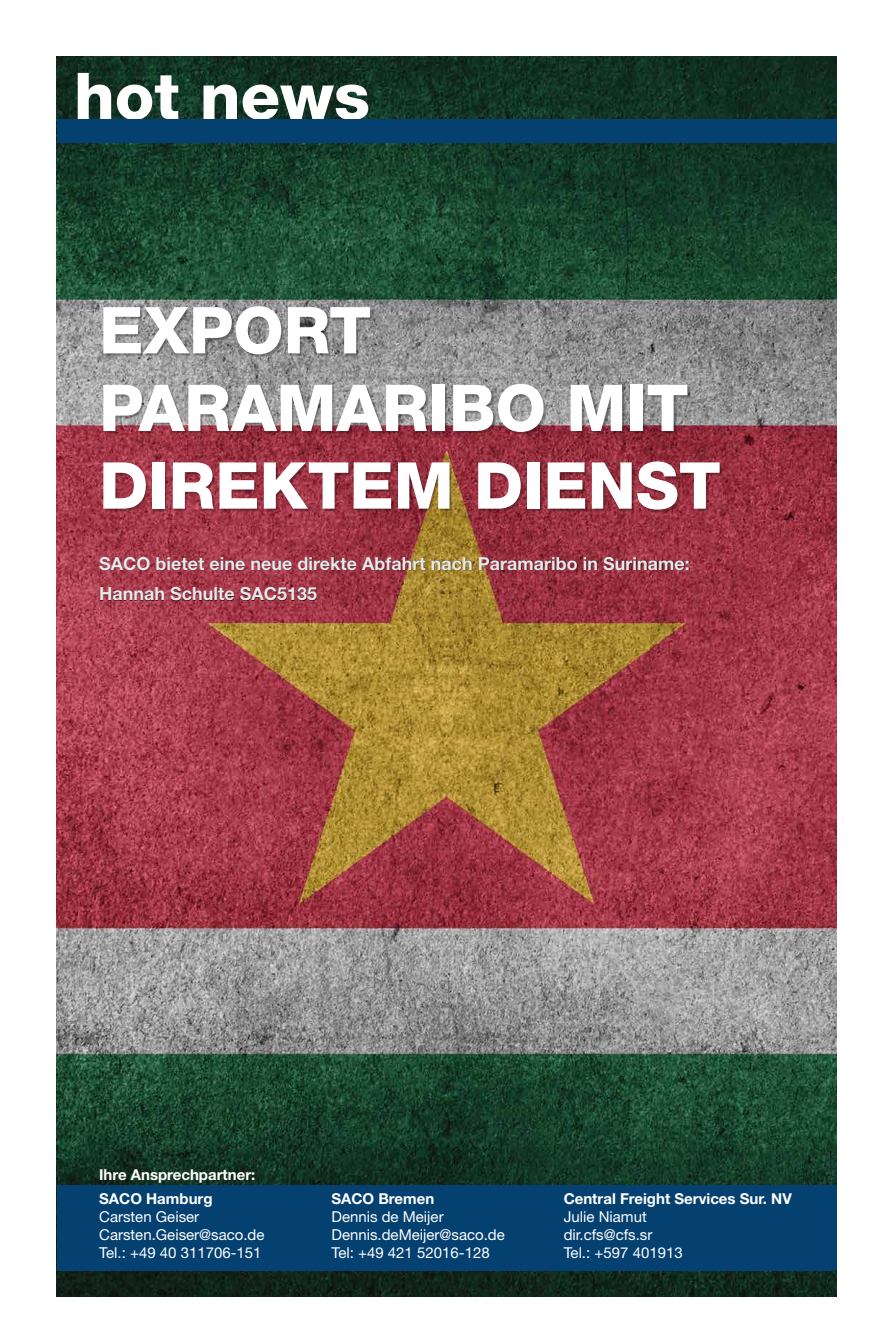
<style>
.page{position:relative;width:893px;height:1333px;background:#fff}
.page>*{position:absolute;margin:0;border:0;box-sizing:border-box;transform-origin:0 0}
.t1{font:800 64.7px/77.6px "Helvetica Neue LT Std";color:#fff}
.t2{font:700 18px/30px "Helvetica Neue LT Std";color:#eae9e9}
.t3{font:15px/18px "Helvetica Neue LT Std";color:#fff}
.t4{font:700 15px/23.7px "Helvetica Neue LT Std";color:#fff}
</style>
<div class="page">
<img style="left:57px;top:57px;width:779px;height:1238px">
<div style="left:104px;top:307px;width:619px;height:206px;background:#000;opacity:.3"></div>
<div style="left:100px;top:557px;width:589px;height:43px;background:#000;opacity:.75"></div>
<div style="left:57px;top:119px;width:779px;height:23px;background:#044070"></div>
<div style="left:57px;top:1185px;width:779px;height:86px;background:#044070"></div>
<h1 class="t1" style="left:74px;top:57px;width:297px">hot news</h1>
<h1 class="t1" style="left:99px;top:291px;width:623px">EXPORT<br>PARAMARIBO MIT<br>DIREKTEM DIENST</h1>
<p class="t2" style="left:99px;top:547px;width:592px">SACO bietet eine neue direkte Abfahrt nach Paramaribo in Suriname:<br>Hannah Schulte SAC5135</p>
<p class="t4" style="left:99px;top:1162px;width:158px">Ihre Ansprechpartner:<br>SACO Hamburg</p>
<p class="t3" style="left:99px;top:1207px;width:167px">Carsten Geiser<br>Carsten.Geiser@saco.de<br>Tel.: +49 40 311706-151</p>
<p class="t4" style="left:331px;top:1186px;width:104px">SACO Bremen</p>
<p class="t3" style="left:331px;top:1207px;width:175px">Dennis de Meijer<br>Dennis.deMeijer@saco.de<br>Tel: +49 421 52016-128</p>
<p class="t4" style="left:564px;top:1186px;width:230px">Central Freight Services Sur. NV</p>
<p class="t3" style="left:564px;top:1207px;width:121px">Julie Niamut dir.cfs@cfs.sr<br>Tel.: +597 401913</p>
</div>
